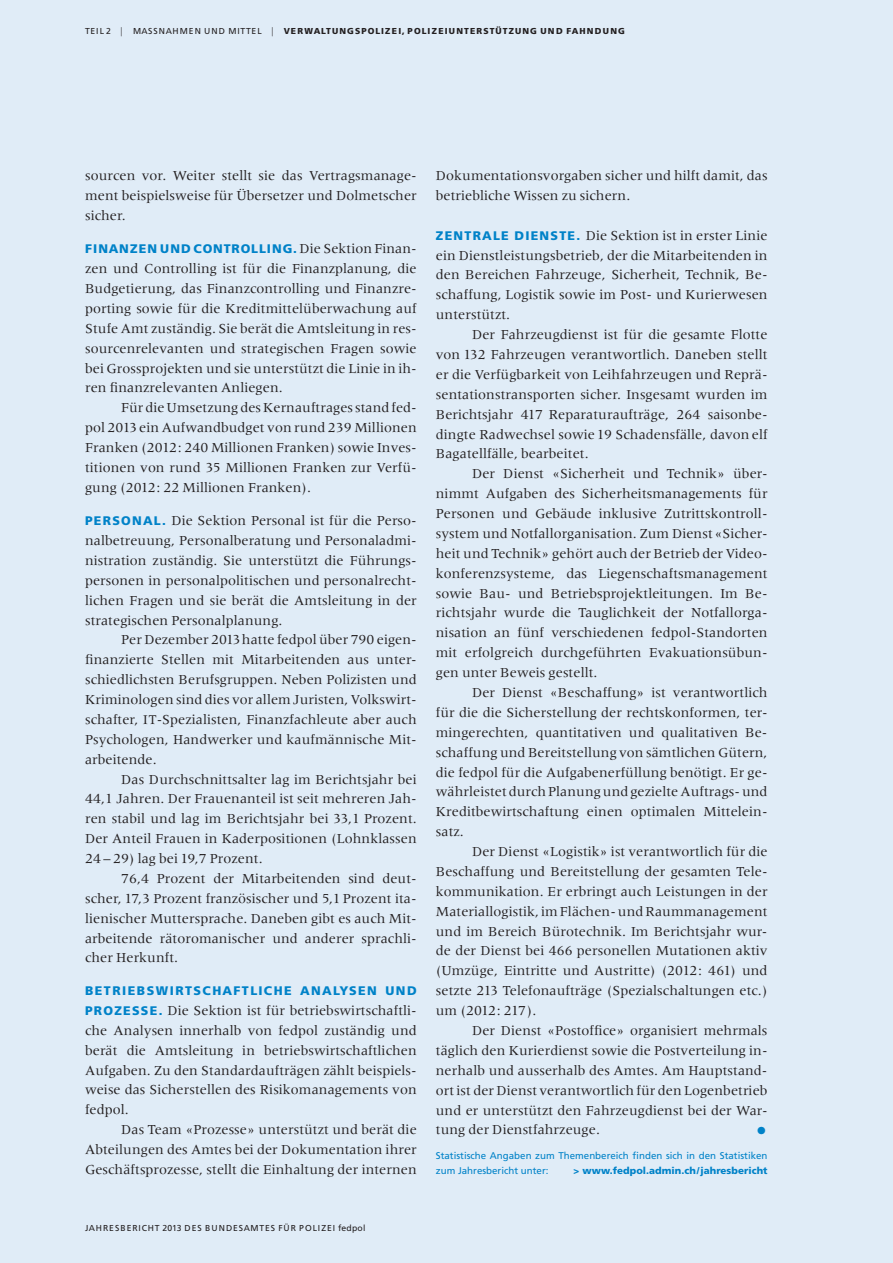
<style>
.page{position:relative;width:893px;height:1263px;background:#e0ecf7}
.page>*{position:absolute;margin:0;border:0;box-sizing:border-box;transform-origin:0 0}
.t1{font:24px "Meridien";color:#0082c8}
.t2{font:14.25px/20px "Meridien";letter-spacing:.005em;color:#231f20;text-align:justify}
.t3{font:900 12.45px "Frutiger";letter-spacing:.1em;color:#0082c8}
.t4{font:9.75px/15.5px "Frutiger";color:#0082c8}
.t5{font:900 9.75px "Frutiger";letter-spacing:.005em;color:#0082c8}
.t6{font:8.7px "Frutiger";letter-spacing:.105em;color:#231f20}
.t7{font:900 8.7px "Frutiger";letter-spacing:.13em;color:#231f20}
.s1{font-weight:300;font-stretch:condensed;font-size:9.15px}
.s2{font-family:"Frutiger";font-weight:900;font-size:12.45px;color:#0082c8}
.s3{font-size:13.8px}
</style>
<div class="page">
<p class="t6" style="left:85px;top:26px;width:64px">TEIL2 <span class="s1">|</span> Massnahmen</p>
<p class="t6" style="left:204px;top:26px;width:8px">und</p>
<p class="t6" style="left:228px;top:26px;width:15px">Mittel</p>
<p class="t7" style="left:271px;top:25px;width:144px"><span class="s1">|</span> VERWALTUNGSPOLIZEI, POL</p>
<p class="t7" style="left:428px;top:25px;width:199px">IZEIUNTERSTÜTZUNG UND FAHNDUNG</p>
<p class="t2" style="left:85px;top:165px;width:333px">sourcen vor. Weiter stellt sie das Vertragsmanage&shy;ment beispielsweise für Übersetzer und Dolmetscher sicher.</p>
<p class="t3" style="left:85px;top:241px;width:10px">FINANZEN</p>
<p class="t3" style="left:160px;top:241px;width:11px">UND</p>
<p class="t3" style="left:193px;top:241px;width:83px">CONTROLLING</p>
<p class="t2" style="left:85px;top:239px;width:333px;text-indent:208px"><span class="s2">.</span> Die Sektion Finan&shy;zen und Controlling ist für die Finanzplanung, die Budgetierung, das Finanzcontrolling und Finanzre&shy;porting sowie für die Kreditmittelüberwachung auf Stufe Amt zuständig. Sie berät die Amtsleitung in res&shy;sourcenrelevanten und strategischen Fragen sowie bei Grossprojekten und sie unterstützt die Linie in ih&shy;ren finanzrelevanten Anliegen.</p>
<p class="t2" style="left:85px;top:398px;width:333px;text-indent:36px">Für die Umsetzung des Kernauftrages stand fed&shy;pol 2013 ein Aufwandbudget von rund 239 Millionen Franken (2012: 240 Millionen Franken) sowie Inves&shy;titionen von rund 35 Millionen Franken zur Verfü&shy;gung (2012: 22 Millionen Franken).</p>
<p class="t2" style="left:85px;top:510px;width:333px;text-align:left"><span class="s2">PE RS ONA L.</span> Die Sektion Personal ist für die Perso&shy;nalbetreuung, Personalberatung und Personaladmi&shy;nistration zuständig. Sie unterstützt die Führungs&shy;personen in personalpolitischen und personalrecht&shy;lichen Fragen und sie berät die Amtsleitung in der strategischen Personalplanung.</p>
<p class="t2" style="left:85px;top:630px;width:333px;text-indent:36px">Per Dezember 2013 hatte fedpol über 790 eigen&shy;finanzierte Stellen mit Mitarbeitenden aus unter&shy;schiedlichsten Berufsgruppen. Neben Polizisten und Kriminologen sind dies vor allem Juristen, Volkswirt&shy;schafter, <span class="s3">IT</span>-Spezialisten, Finanzfachleute aber auch Psychologen, Handwerker und kaufmännische Mit&shy;arbeitende.</p>
<p class="t2" style="left:85px;top:769px;width:333px;text-indent:36px">Das Durchschnittsalter lag im Berichtsjahr bei 44,1 Jahren. Der Frauenanteil ist seit mehreren Jah&shy;ren stabil und lag im Berichtsjahr bei 33,1 Prozent.<br>Der Anteil Frauen in Kaderpositionen (Lohnklassen 24 – 29) lag bei 19,7 Prozent.</p>
<p class="t2" style="left:85px;top:868px;width:333px;text-indent:36px">76,4 Prozent der Mitarbeitenden sind deut&shy;scher, 17,3 Prozent französischer und 5,1 Prozent ita&shy;lienischer Muttersprache. Daneben gibt es auch Mit&shy;arbeitende rätoromanischer und anderer sprachli&shy;cher Herkunft.</p>
<p class="t3" style="left:85px;top:983px;width:72px">BETRIEBSWI</p>
<p class="t3" style="left:175px;top:983px;width:20px">RTSCHAFT</p>
<p class="t3" style="left:250px;top:983px;width:18px">LICHE</p>
<p class="t3" style="left:300px;top:983px;width:12px">ANA</p>
<p class="t3" style="left:333px;top:983px;width:17px">LYSEN</p>
<p class="t3" style="left:385px;top:983px;width:12px">UND</p>
<p class="t3" style="left:85px;top:1003px;width:39px">PROZESSE</p>
<p class="t2" style="left:85px;top:1000px;width:333px;text-indent:74px"><span class="s2">.</span> Die Sektion ist für betriebswirtschaftli&shy;che Analysen innerhalb von fedpol zuständig und berät die Amtsleitung in betriebswirtschaftlichen Aufgaben. Zu den Standardaufträgen zählt beispiels&shy;weise das Sicherstellen des Risikomanagements von fedpol.</p>
<p class="t2" style="left:85px;top:1119px;width:333px;text-indent:36px">Das Team «Prozesse» unterstützt und berät die Abteilungen des Amtes bei der Dokumentation ihrer Geschäftsprozesse, stellt die Einhaltung der internen</p>
<p class="t6" style="left:85px;top:1223px;width:282px">JAHRESBERICHT 2013 DES BUNDESAMTES FÜR POLIZEI fedpol</p>
<p class="t2" style="left:436px;top:165px;width:333px">Dokumentationsvorgaben sicher und hilft damit, das betriebliche Wissen zu sichern.</p>
<p class="t3" style="left:436px;top:228px;width:10px">ZENT</p>
<p class="t3" style="left:473px;top:228px;width:52px">RALE DIENSTE</p>
<p class="t2" style="left:436px;top:225px;width:333px;text-indent:141px"><span class="s2">.</span> Die Sektion ist in erster Linie ein Dienstleistungsbetrieb, der die Mitarbeitenden in den Bereichen Fahrzeuge, Sicherheit, Technik, Be&shy;schaffung, Logistik sowie im Post- und Kurierwesen unterstützt.</p>
<p class="t2" style="left:436px;top:324px;width:333px;text-indent:36px">Der Fahrzeugdienst ist für die gesamte Flotte von 132 Fahrzeugen verantwortlich. Daneben stellt er die Verfügbarkeit von Leihfahrzeugen und Reprä&shy;sentationstransporten sicher. Insgesamt wurden im Berichtsjahr 417 Reparaturaufträge, 264 saisonbe&shy;dingte Radwechsel sowie 19 Schadensfälle, davon elf Bagatellfälle, bearbeitet.</p>
<p class="t2" style="left:436px;top:464px;width:333px;text-align:left;text-indent:36px">Der Dienst «Sicherheit und Technik» über&shy;nimmt Aufgaben des Sicherheitsmanagements für Personen und Gebäude inklusive Zutrittskontroll&shy;system und Notfallorganisation. Zum Dienst «Sicher&shy;heit und Technik» gehört auch der Betrieb der Video&shy;konferenzsysteme, das Liegenschaftsmanagement sowie Bau- und Betriebsprojektleitungen. Im Be&shy;richtsjahr wurde die Tauglichkeit der Notfallorga&shy;nisation an fünf verschiedenen fedpol-Standorten mit erfolgreich durchgeführten Evakuationsübun&shy;gen unter Beweis gestellt.</p>
<p class="t2" style="left:436px;top:682px;width:333px;text-indent:36px">Der Dienst «Beschaffung» ist verantwortlich für die die Sicherstellung der rechtskonformen, ter&shy;mingerechten, quantitativen und qualitativen Be&shy;schaffung und Bereitstellung von sämtlichen Gütern, die fedpol für die Aufgabenerfüllung benötigt. Er ge&shy;währleistet durch Planung und gezielte Auftrags- und Kreditbewirtschaftung einen optimalen Mittelein&shy;satz.</p>
<p class="t2" style="left:436px;top:841px;width:333px;text-indent:36px">Der Dienst «Logistik» ist verantwortlich für die Beschaffung und Bereitstellung der gesamten Tele&shy;kommunikation. Er erbringt auch Leistungen in der Materiallogistik, im Flächen- und Raummanagement und im Bereich Bürotechnik. Im Berichtsjahr wur&shy;de der Dienst bei 466 personellen Mutationen aktiv (Umzüge, Eintritte und Austritte) (2012: 461) und setzte 213 Telefonaufträge (Spezialschaltungen etc.) um (2012: 217).</p>
<p class="t2" style="left:436px;top:1020px;width:333px;text-indent:36px">Der Dienst «Postoffice» organisiert mehrmals täglich den Kurierdienst sowie die Postverteilung in&shy;nerhalb und ausserhalb des Amtes. Am Hauptstand&shy;ort ist der Dienst verantwortlich für den Logenbetrieb und er unterstützt den Fahrzeugdienst bei der War&shy;tung der Dienstfahrzeuge.</p>
<h1 class="t1" style="left:755px;top:1117px;width:13px">•</h1>
<p class="t4" style="left:436px;top:1148px;width:333px">Statistische Angaben zum Themenbereich finden sich in den Statistiken zum Jahresbericht unter:</p>
<p class="t5" style="left:574px;top:1165px;width:195px">&gt; WWW.FEDPOL.ADMIN.CH/JAHRESBERICHT</p>
</div>
